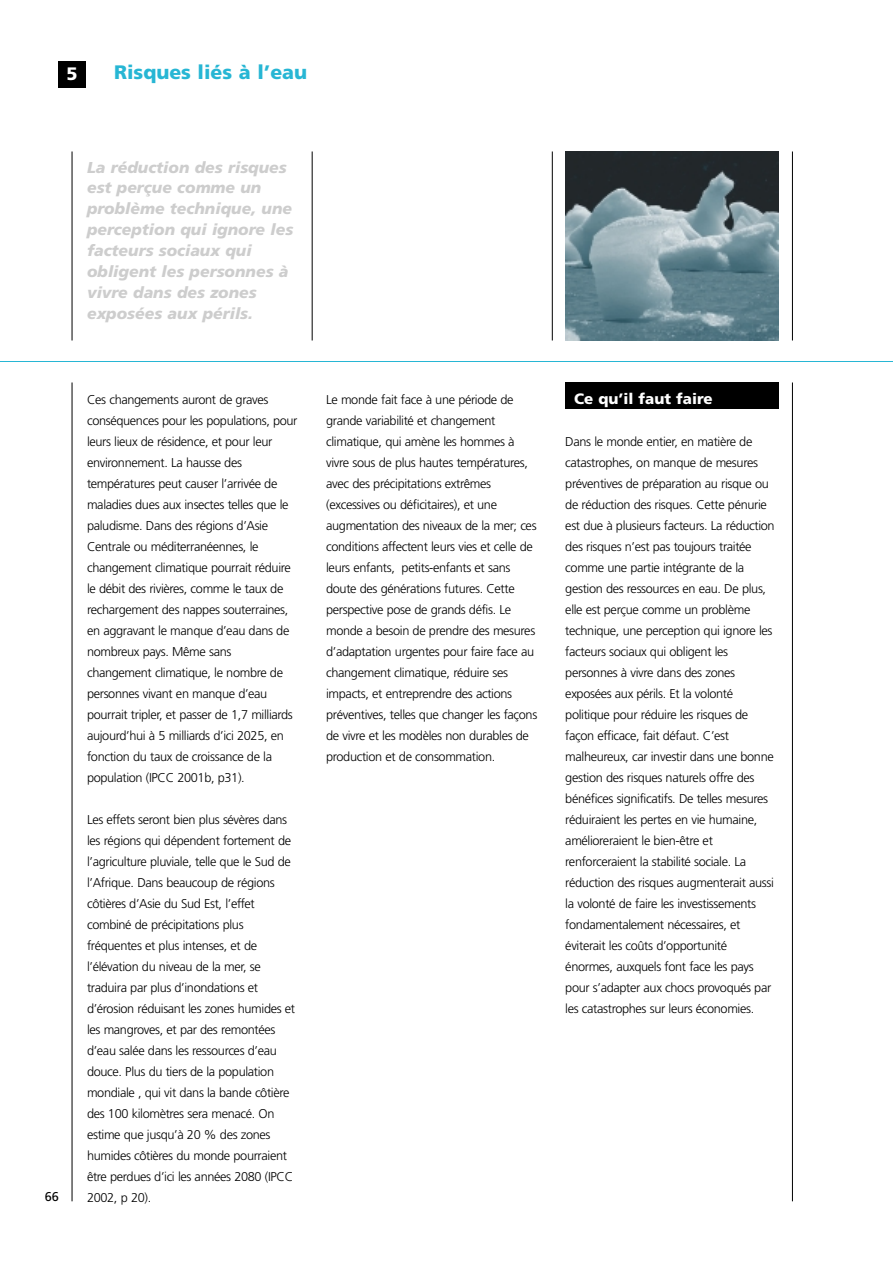
<style>
.page{position:relative;width:893px;height:1263px;background:#fff}
.page>*{position:absolute;margin:0;border:0;box-sizing:border-box;transform-origin:0 0}
.t1{font:900 19.5px "Frutiger";color:#27b6d4}
.t2{font:900 18px "Frutiger";color:#fff}
.t3{font:italic 900 15.75px/21px "Frutiger";color:#cdcdcd}
.t4{font:900 15px "Frutiger";color:#fff}
.t5{font:300 12.75px/21px "Frutiger";letter-spacing:-.03em;color:#000}
.t6{font:12.75px "Frutiger";color:#000}
</style>
<div class="page">
<hr style="left:72px;top:152px;width:1px;height:188px;background:#000">
<hr style="left:312px;top:152px;width:1px;height:188px;background:#000">
<hr style="left:552px;top:152px;width:1px;height:188px;background:#000">
<hr style="left:792px;top:152px;width:1px;height:188px;background:#000">
<hr style="left:72px;top:382px;width:1px;height:819px;background:#000">
<hr style="left:792px;top:382px;width:1px;height:819px;background:#000">
<hr style="left:0;top:361px;width:892px;height:1px;background:#27b6d4">
<div style="left:58px;top:62px;width:28px;height:26px;background:#000"></div>
<div style="left:566px;top:382px;width:212px;height:28px;background:#000"></div>
<img style="left:566px;top:152px;width:212px;height:188px">
<h2 class="t2" style="left:66px;top:66px;width:13px">5</h2>
<h1 class="t1" style="left:114px;top:65px;width:195px">Risques liés à l’eau</h1>
<p class="t3" style="left:87px;top:158px;width:208px">La réduction des risques est perçue comme un problème technique, une perception qui ignore les facteurs sociaux qui obligent les personnes à vivre dans des zones exposées aux périls.</p>
<p class="t6" style="left:45px;top:1192px;width:16px">66</p>
<p class="t5" style="left:87px;top:390px;width:212px">Ces changements auront de graves conséquences pour les populations, pour leurs lieux de résidence, et pour leur environnement. La hausse des températures peut causer l’arrivée de maladies dues aux insectes telles que le paludisme. Dans des régions d’Asie Centrale ou méditerranéennes, le changement climatique pourrait réduire le débit des rivières, comme le taux de rechargement des nappes souterraines, en aggravant le manque d’eau dans de nombreux pays. Même sans changement climatique, le nombre de personnes vivant en manque d’eau pourrait tripler, et passer de 1,7 milliards aujourd’hui à 5 milliards d’ici 2025, en fonction du taux de croissance de la population (IPCC 2001b, p31).</p>
<p class="t5" style="left:87px;top:810px;width:210px">Les effets seront bien plus sévères dans les régions qui dépendent fortement de l’agriculture pluviale, telle que le Sud de l’Afrique. Dans beaucoup de régions côtières d’Asie du Sud Est, l’effet combiné de précipitations plus fréquentes et plus intenses, et de l’élévation du niveau de la mer, se traduira par plus d’inondations et d’érosion réduisant les zones humides et les mangroves, et par des remontées d’eau salée dans les ressources d’eau douce. Plus du tiers de la population mondiale , qui vit dans la bande côtière des 100 kilomètres sera menacé. On estime que jusqu’à 20 % des zones humides côtières du monde pourraient être perdues d’ici les années 2080 (IPCC 2002, p 20).</p>
<p class="t5" style="left:326px;top:390px;width:213px">Le monde fait face à une période de grande variabilité et changement climatique, qui amène les hommes à vivre sous de plus hautes températures, avec des précipitations extrêmes (excessives ou déficitaires), et une augmentation des niveaux de la mer; ces conditions affectent leurs vies et celle de leurs enfants, petits-enfants et sans doute des générations futures. Cette perspective pose de grands défis. Le monde a besoin de prendre des mesures d’adaptation urgentes pour faire face au changement climatique, réduire ses impacts, et entreprendre des actions préventives, telles que changer les façons de vivre et les modèles non durables de production et de consommation.</p>
<p class="t4" style="left:574px;top:392px;width:140px">Ce qu’il faut faire</p>
<p class="t5" style="left:565px;top:432px;width:211px">Dans le monde entier, en matière de catastrophes, on manque de mesures préventives de préparation au risque ou de réduction des risques. Cette pénurie est due à plusieurs facteurs. La réduction des risques n’est pas toujours traitée comme une partie intégrante de la gestion des ressources en eau. De plus, elle est perçue comme un problème technique, une perception qui ignore les facteurs sociaux qui obligent les personnes à vivre dans des zones exposées aux périls. Et la volonté politique pour réduire les risques de façon efficace, fait défaut. C’est malheureux, car investir dans une bonne gestion des risques naturels offre des bénéfices significatifs. De telles mesures réduiraient les pertes en vie humaine, amélioreraient le bien-être et renforceraient la stabilité sociale. La réduction des risques augmenterait aussi la volonté de faire les investissements fondamentalement nécessaires, et éviterait les coûts d’opportunité énormes, auxquels font face les pays pour s’adapter aux chocs provoqués par les catastrophes sur leurs économies.</p>
</div>
